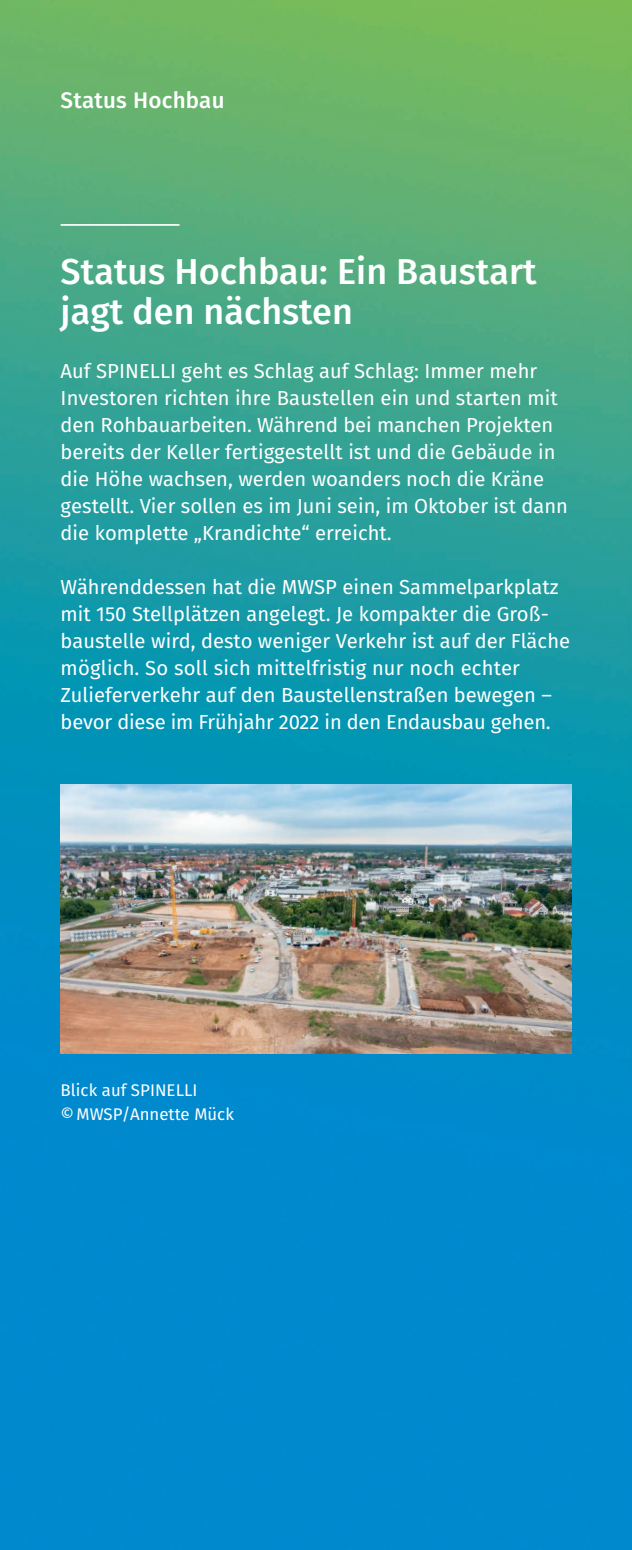
<style>
.page{position:relative;width:632px;height:1550px;background:#fff}
.page>*{position:absolute;margin:0;border:0;box-sizing:border-box;transform-origin:0 0}
.t1{font:500 36px/40.5px "Fira Sans";color:#fff}
.t2{font:500 22.5px "Fira Sans";letter-spacing:.01em;color:#fff}
.t3{font:20.25px/27px "Fira Sans";color:#fff}
.t4{font:16.88px/24.8px "Fira Sans";color:#fff}
</style>
<div class="page">
<img style="left:0;top:0;width:631px;height:1550px">
<hr style="left:61px;top:224px;width:118px;height:2px;background:#fff">
<img style="left:61px;top:784px;width:510px;height:269px">
<p class="t2" style="left:61px;top:82px;width:165px">Status Hochbau</p>
<h1 class="t1" style="left:61px;top:249px;width:477px">Status Hochbau: Ein Baustart jagt den nächsten</h1>
<p class="t3" style="left:61px;top:357px;width:508px">Auf SPINELLI geht es Schlag auf Schlag: Immer mehr Investoren richten ihre Baustellen ein und starten mit den Rohbauarbeiten. Während bei manchen Projekten bereits der Keller fertiggestellt ist und die Gebäude in die Höhe wachsen, werden woanders noch die Kräne gestellt. Vier sollen es im Juni sein, im Oktober ist dann die komplette „Krandichte“ erreicht.</p>
<p class="t3" style="left:61px;top:573px;width:511px">Währenddessen hat die MWSP einen Sammelparkplatz mit 150 Stellplätzen angelegt. Je kompakter die Groß&shy;baustelle wird, desto weniger Verkehr ist auf der Fläche möglich. So soll sich mittelfristig nur noch echter Zulieferverkehr auf den Baustellenstraßen bewegen – bevor diese im Frühjahr 2022 in den Endausbau gehen.</p>
<p class="t4" style="left:61px;top:1077px;width:175px">Blick auf SPINELLI ©MWSP/Annette Mück</p>
</div>
